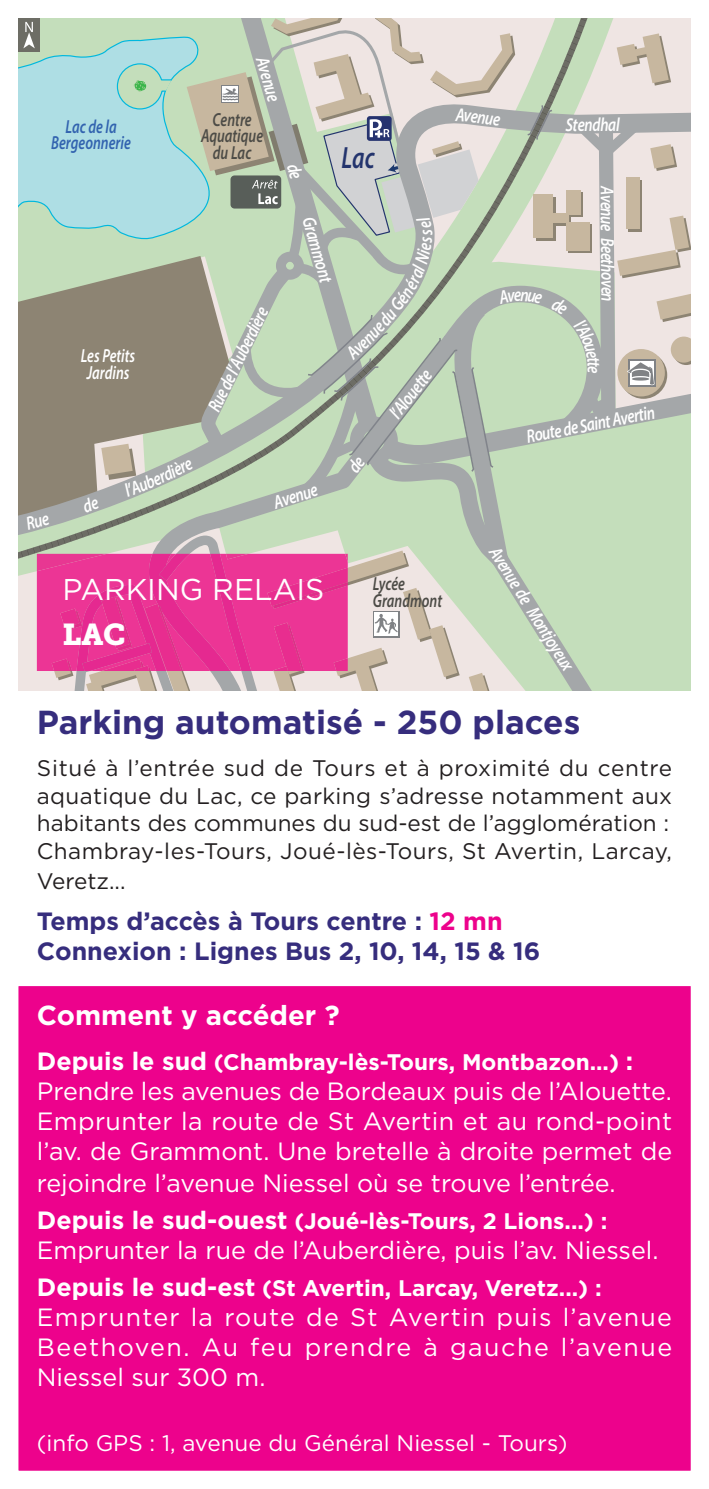
<style>
.page{position:relative;width:709px;height:1489px;background:#fff}
.page>*{position:absolute;margin:0;border:0;box-sizing:border-box;transform-origin:0 0}
.t1{font:700 33.25px "Gotham";color:#362d7d}
.t2{font:italic 600 30.75px "Myriad Pro";color:#23346d;scale:.75 1}
.t3{font:30px "Gotham";color:#fff}
.t4{font:30px "Museo Slab 900";color:#fff}
.t5{font:700 27.5px "Gotham";color:#fff}
.t6{font:25px/30px "Gotham";color:#fff;text-align:justify}
.t7{font:700 25px/30px "Gotham";color:#362d7d}
.t8{font:22.5px/27.5px "Gotham";letter-spacing:.015em;color:#231f20}
.t9{font:700 22.5px "Gotham";color:#fff}
.t10{font:22.5px "Gotham";color:#fff}
.t11{font:italic 600 19px "Myriad Pro";letter-spacing:-.01em;color:#fff;scale:.8 1}
.t12{font:italic 600 19px/16.5px "Myriad Pro";color:#4c4b46;text-align:center;scale:.75 1}
.t13{font:italic 600 19px/16.5px "Myriad Pro";color:#3263af;text-align:center;scale:.75 1}
.t14{font:italic 600 19px/16.5px "Myriad Pro";letter-spacing:-.01em;color:#fff;text-align:center;scale:.75 1}
.t15{font:italic 600 19px "Myriad Pro";letter-spacing:-.04em;color:#fff;scale:.8 1}
.s1{color:#ed028c}
.s2{font-size:25px}
</style>
<div class="page">
<div style="left:18px;top:18px;width:22px;height:34px;background:#6d6d65"></div>
<div style="left:18px;top:986px;width:673px;height:485px;background:#ed028c"></div>
<svg style="left:23px;top:18px;width:667px;height:672px;background:#c1bdb5"></svg>
<p class="t13" style="left:51px;top:117px;width:108px">Lac de la<br>Bergeonnerie</p>
<p class="t14" style="left:81px;top:347px;width:74px">Les Petits<br>Jardins</p>
<p class="t11" style="left:274px;top:54px;width:58px;rotate:74deg">Avenue</p>
<p class="t12" style="left:201px;top:110px;width:84px">Centre<br>Aquatique du Lac</p>
<p class="t11" style="left:202px;top:405px;width:144px;rotate:-64deg">Rue de l’Auberdière</p>
<p class="t2" style="left:341px;top:138px;width:46px">Lac</p>
<p class="t11" style="left:320px;top:214px;width:85px;rotate:74deg">Grammont</p>
<p class="t11" style="left:384px;top:409px;width:73px;rotate:-52deg">l’Alouette</p>
<p class="t11" style="left:270px;top:491px;width:58px;rotate:-18deg">Avenue</p>
<p class="t3" style="left:62px;top:570px;width:263px">PARKING RELAIS</p>
<p class="t4" style="left:62px;top:617px;width:65px">LAC</p>
<p class="t12" style="left:373px;top:575px;width:94px;text-align:left">Lycée<br>Grandmont</p>
<p class="t11" style="left:577px;top:113px;width:54px;rotate:-1deg">endhal</p>
<p class="t15" style="left:619px;top:186px;width:146px;rotate:90deg">Avenue Beethoven</p>
<p class="t11" style="left:524px;top:425px;width:165px;rotate:-11deg">Route de Saint Avertin</p>
<p class="t11" style="left:504px;top:541px;width:180px;rotate:58deg">Avenue de Montjoyeux</p>
<h1 class="t1" style="left:37px;top:700px;width:545px">Parking automatisé - 250 places</h1>
<p class="t8" style="left:37px;top:754px;width:637px">Situé à l’entrée sud de Tours et à proximité du centre aquatique du Lac, ce parking s’adresse notamment aux habitants des communes du sud-est de l’agglomération :<br>Chambray-les-Tours, Joué-lès-Tours, St Avertin, Larcay,</p>
<p class="t8" style="left:37px;top:866px;width:90px">Veretz...</p>
<p class="t7" style="left:37px;top:906px;width:505px">Temps d’accès à Tours centre : <span class="s1">12 mn<br></span>Connexion : Lignes Bus 2, 10, 14, 15 &amp; 16</p>
<p class="t5" style="left:37px;top:997px;width:304px">Comment y accéder ?</p>
<p class="t9" style="left:37px;top:1046px;width:598px"><span class="s2">Depuis le sud</span> (Chambray-lès-Tours, Montbazon...) <span class="s2">:</span></p>
<p class="t6" style="left:37px;top:1075px;width:637px">Prendre les avenues de Bordeaux puis de l’Alouette.<br>Emprunter la route de St Avertin et au rond-point l’av. de Grammont. Une bretelle à droite permet de</p>
<p class="t6" style="left:37px;top:1167px;width:580px">rejoindre l’avenue Niessel où se trouve l’entrée.</p>
<p class="t9" style="left:37px;top:1206px;width:572px"><span class="s2">Depuis le sud-ouest</span> (Joué-lès-Tours, 2 Lions...) :</p>
<p class="t6" style="left:37px;top:1234px;width:623px">Emprunter la rue de l’Auberdière, puis l’av. Niessel.</p>
<p class="t9" style="left:37px;top:1273px;width:566px"><span class="s2">Depuis le sud-est</span> (St Avertin, Larcay, Veretz...) :</p>
<p class="t6" style="left:37px;top:1301px;width:637px">Emprunter la route de St Avertin puis l’avenue Beethoven. Au feu prendre à gauche l’avenue Niessel sur 300 m.</p>
<p class="t10" style="left:37px;top:1427px;width:532px">(info GPS : 1, avenue du Général Niessel - Tours)</p>
</div>
